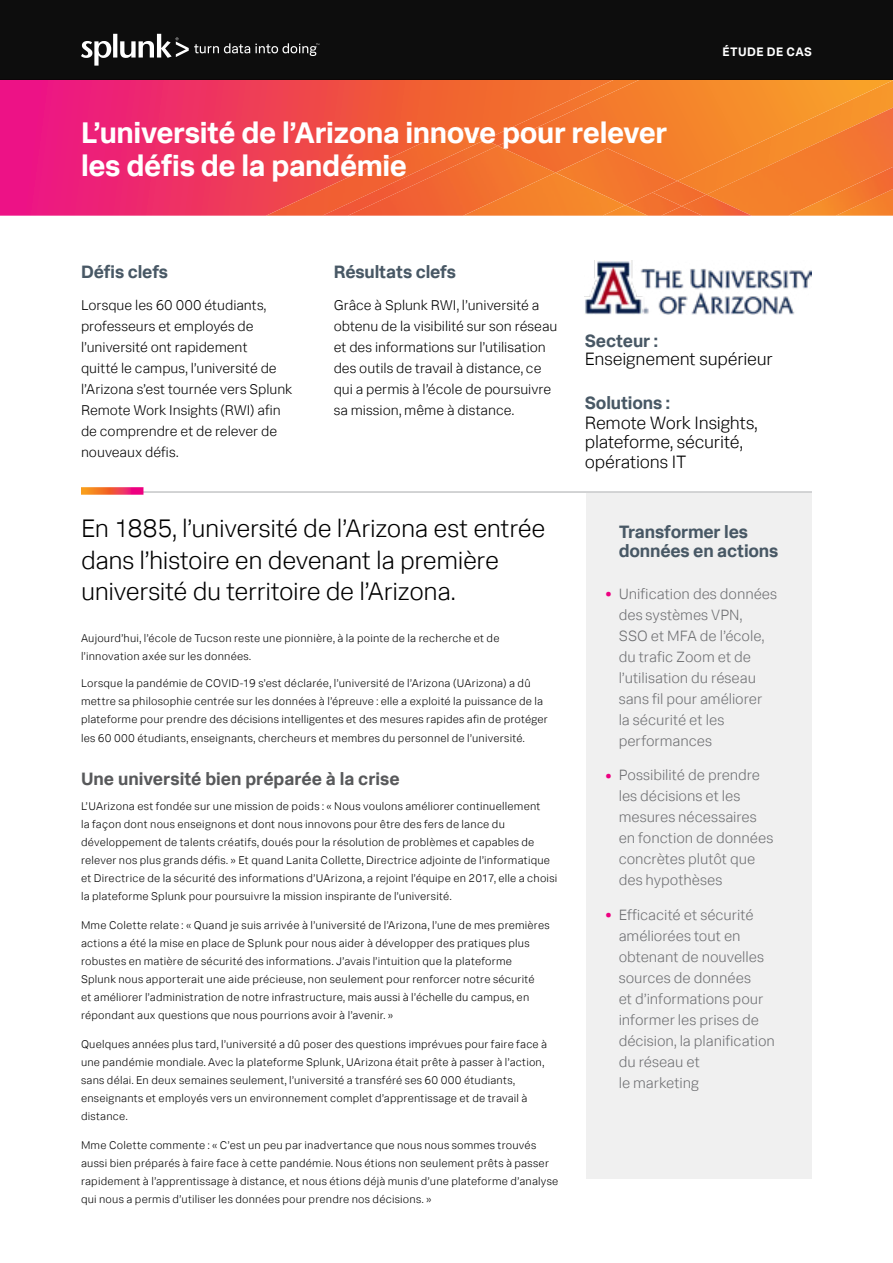
<style>
.page{position:relative;width:893px;height:1263px;background:#fff}
.page>*{position:absolute;margin:0;border:0;box-sizing:border-box;transform-origin:0 0}
.t1{font:700 30px/33px "Splunk Data Sans";letter-spacing:-.015em;color:#fff}
.t2{font:300 25.5px/31.5px "Splunk Data Sans";letter-spacing:-.015em;color:#000}
.t3{font:700 18px/19.5px "Splunk Data Sans";letter-spacing:-.01em;color:#485865}
.t4{font:300 18px/19.5px "Splunk Data Sans";letter-spacing:-.015em;color:#000}
.t5{font:700 18px "Splunk Data Sans";color:#58595b}
.t6{font:300 15px/21px "Splunk Data Sans";letter-spacing:-.005em;color:#6d6e71}
.t7{font:300 14.25px/21px "Splunk Data Sans";color:#000}
.t8{font:700 12.3px "Splunk Data Sans";letter-spacing:.035em;color:#fff}
.t9{font:300 11.25px/18px "Splunk Data Sans";letter-spacing:.02em;color:#000}
.s1{font-weight:700;font-size:21px;color:#ed0181}
</style>
<div class="page">
<svg style="left:0;top:80px;width:485px;height:136px;background:#ee3164"></svg>
<div style="left:706px;top:181px;width:82px;height:35px;background:#f4802b"></div>
<img style="left:788px;top:181px;width:105px;height:35px">
<svg style="left:485px;top:80px;width:408px;height:101px;background:#f4812d"></svg>
<img style="left:677px;top:181px;width:29px;height:14px">
<img style="left:682px;top:195px;width:70px;height:21px">
<img style="left:648px;top:192px;width:34px;height:24px">
<img style="left:661px;top:206px;width:41px;height:10px">
<img style="left:556px;top:148px;width:121px;height:57px">
<img style="left:266px;top:127px;width:219px;height:89px">
<img style="left:322px;top:140px;width:176px;height:76px">
<img style="left:348px;top:146px;width:208px;height:70px">
<img style="left:625px;top:205px;width:23px;height:11px">
<img style="left:463px;top:173px;width:162px;height:43px">
<div style="left:0;top:0;width:893px;height:80px;background:#0d0d0d"></div>
<svg style="left:81px;top:34px;width:238px;height:32px"></svg>
<hr style="left:81px;top:492px;width:731px;height:1px;background:#a7a9ac">
<svg style="left:81px;top:487px;width:62px;height:8px"></svg>
<div style="left:586px;top:493px;width:226px;height:685px;background:#f0f0f0"></div>
<img style="left:585px;top:261px;width:227px;height:54px">
<h1 class="t1" style="left:81px;top:116px;width:588px">L’université de l’Arizona innove pour relever les défis de la pandémie</h1>
<p class="t8" style="left:722px;top:44px;width:91px">ÉTUDE DE CAS</p>
<h3 class="t3" style="left:81px;top:261px;width:89px">Défis clefs</h3>
<p class="t7" style="left:81px;top:294px;width:213px">Lorsque les 60 000 étudiants, professeurs et employés de l’université ont rapidement<br>quitté le campus, l’université de l’Arizona s’est tournée vers Splunk<br>Remote Work Insights (RWI) afin de comprendre et de relever de nouveaux défis.</p>
<h3 class="t3" style="left:334px;top:261px;width:124px">Résultats clefs</h3>
<p class="t7" style="left:334px;top:294px;width:225px">Grâce à Splunk RWI, l’université a obtenu de la visibilité sur son réseau et des informations sur l’utilisation des outils de travail à distance, ce qui a permis à l’école de poursuivre sa mission, même à distance.</p>
<h2 class="t2" style="left:81px;top:512px;width:466px">En 1885, l’université de l’Arizona est entrée dans l’histoire en devenant la première université du territoire de l’Arizona.</h2>
<p class="t9" style="left:81px;top:629px;width:420px">Aujourd’hui, l’école de Tucson reste une pionnière, à la pointe de la recherche et de l’innovation axée sur les données.</p>
<p class="t9" style="left:81px;top:674px;width:468px">Lorsque la pandémie de COVID-19 s’est déclarée, l’université de l’Arizona (UArizona) a dû mettre sa philosophie centrée sur les données à l’épreuve : elle a exploité la puissance de la plateforme pour prendre des décisions intelligentes et des mesures rapides afin de protéger</p>
<p class="t9" style="left:81px;top:729px;width:445px">les 60 000 étudiants, enseignants, chercheurs et membres du personnel de l’université.</p>
<h3 class="t5" style="left:81px;top:768px;width:320px">Une université bien préparée à la crise</h3>
<p class="t9" style="left:81px;top:797px;width:478px">L’UArizona est fondée sur une mission de poids : « Nous voulons améliorer continuellement<br>la façon dont nous enseignons et dont nous innovons pour être des fers de lance du développement de talents créatifs, doués pour la résolution de problèmes et capables de relever nos plus grands défis. » Et quand Lanita Collette, Directrice adjointe de l’informatique et Directrice de la sécurité des informations d’UArizona, a rejoint l’équipe en 2017, elle a choisi la plateforme Splunk pour poursuivre la mission inspirante de l’université.</p>
<p class="t9" style="left:81px;top:916px;width:470px">Mme Colette relate : « Quand je suis arrivée à l’université de l’Arizona, l’une de mes premières actions a été la mise en place de Splunk pour nous aider à développer des pratiques plus robustes en matière de sécurité des informations. J’avais l’intuition que la plateforme Splunk nous apporterait une aide précieuse, non seulement pour renforcer notre sécurité<br>et améliorer l’administration de notre infrastructure, mais aussi à l’échelle du campus, en répondant aux questions que nous pourrions avoir à l’avenir. »</p>
<p class="t9" style="left:81px;top:1035px;width:468px">Quelques années plus tard, l’université a dû poser des questions imprévues pour faire face à une pandémie mondiale. Avec la plateforme Splunk, UArizona était prête à passer à l’action, sans délai. En deux semaines seulement, l’université a transféré ses 60 000 étudiants, enseignants et employés vers un environnement complet d’apprentissage et de travail à distance.</p>
<p class="t9" style="left:81px;top:1136px;width:479px">Mme Colette commente : « C’est un peu par inadvertance que nous nous sommes trouvés aussi bien préparés à faire face à cette pandémie. Nous étions non seulement prêts à passer rapidement à l’apprentissage à distance, et nous étions déjà munis d’une plateforme d’analyse qui nous a permis d’utiliser les données pour prendre nos décisions. »</p>
<h3 class="t3" style="left:585px;top:331px;width:75px">Secteur :</h3>
<h3 class="t4" style="left:585px;top:349px;width:190px">Enseignement supérieur</h3>
<h3 class="t3" style="left:585px;top:393px;width:87px">Solutions :</h3>
<h3 class="t4" style="left:585px;top:413px;width:174px">Remote Work Insights, plateforme, sécurité, opérations IT</h3>
<h3 class="t3" style="left:619px;top:522px;width:161px">Transformer les données en actions</h3>
<h3 class="t6" style="left:619px;top:583px;width:160px;text-indent:-14px"><span class="s1">•</span> Unification des données des systèmes VPN,<br>SSO et MFA de l’école, du trafic Zoom et de l’utilisation du réseau sans fil pour améliorer la sécurité et les performances</h3>
<h3 class="t6" style="left:619px;top:764px;width:156px;text-indent:-14px"><span class="s1">•</span> Possibilité de prendre les décisions et les mesures nécessaires en fonction de données concrètes plutôt que des hypothèses</h3>
<h3 class="t6" style="left:619px;top:904px;width:158px;text-indent:-14px"><span class="s1">•</span> Efficacité et sécurité améliorées tout en obtenant de nouvelles sources de données<br>et d’informations pour informer les prises de décision, la planification du réseau et<br>le marketing</h3>
</div>
